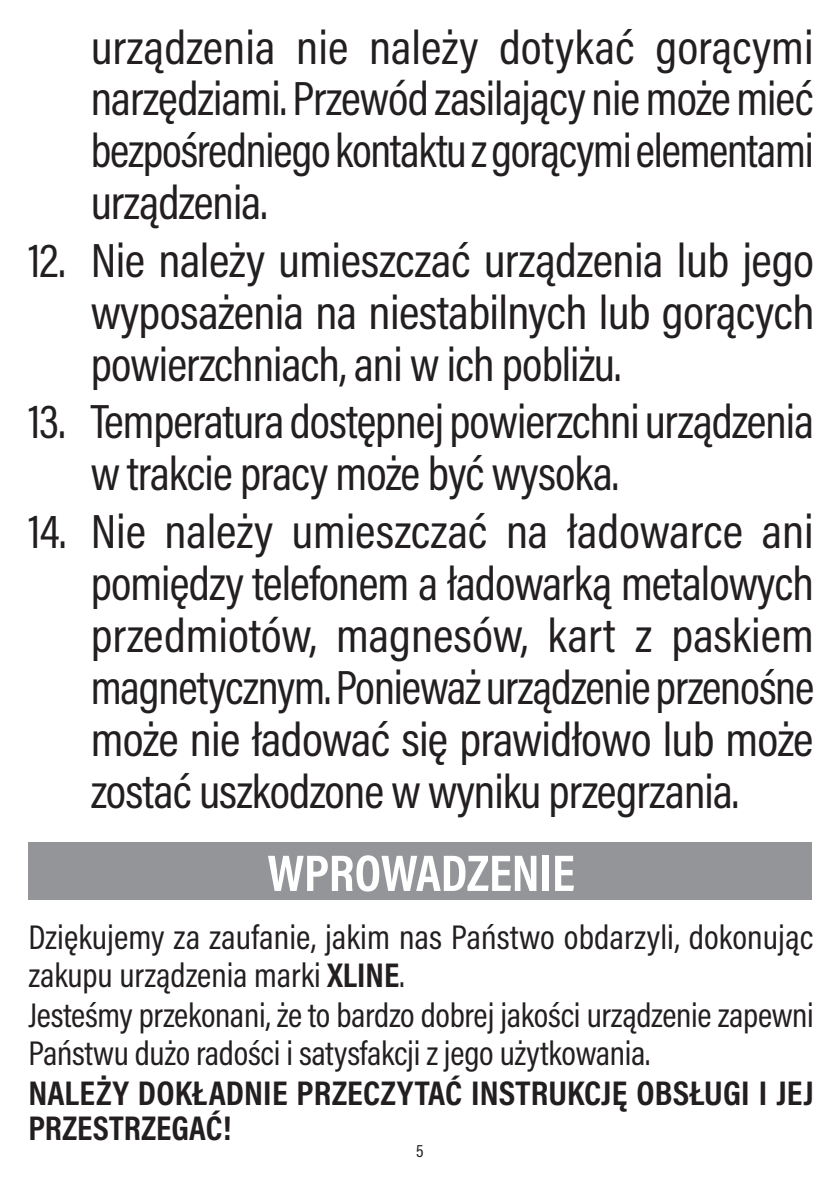
<style>
.page{position:relative;width:840px;height:1191px;background:#fff}
.page>*{position:absolute;margin:0;border:0;box-sizing:border-box;transform-origin:0 0}
.naglowek{font:700 52px "Acumin Pro Cond";letter-spacing:-.005em;color:#fff}
.t1{font:48.4px/52px "Acumin Pro Cond";letter-spacing:-.02em;color:#231f20;text-align:justify}
.txt02_mały{font:34.6px/38px "Acumin Pro Cond";letter-spacing:-.005em;color:#231f20}
.Należy01{font:700 34.6px/34.6px "Acumin Pro Cond";letter-spacing:.005em;color:#231f20}
.t2{font:18px "Acumin Pro Cond";color:#231f20}
.s1{font-weight:700}
</style>
<div class="page">
<div style="left:28px;top:842px;width:783px;height:58px;background:#939598"></div>
<p class="t1" style="left:91px;top:21px;width:724px">urządzenia nie należy dotykać gorącymi narzędziami. Przewód zasilający nie może mieć bezpośredniego kontaktu z gorącymi elementami urządzenia.</p>
<p class="t1" style="left:91px;top:233px;width:724px;text-indent:-62px">12. Nie należy umieszczać urządzenia lub jego wyposażenia na niestabilnych lub gorących powierzchniach, ani w ich pobliżu.</p>
<p class="t1" style="left:91px;top:395px;width:724px;text-indent:-62px">13. Temperatura dostępnej powierzchni urządzenia w trakcie pracy może być wysoka.</p>
<p class="t1" style="left:91px;top:504px;width:724px;text-indent:-62px">14. Nie należy umieszczać na ładowarce ani pomiędzy telefonem a ładowarką metalowych przedmiotów, magnesów, kart z paskiem magnetycznym. Ponieważ urządzenie przenośne może nie ładować się prawidłowo lub może zostać uszkodzone w wyniku przegrzania.</p>
<p class="naglowek" style="left:267px;top:838px;width:309px">WPROWADZENIE</p>
<p class="txt02_mały" style="left:28px;top:917px;width:786px">Dziękujemy za zaufanie, jakim nas Państwo obdarzyli, dokonując zakupu urządzenia marki <span class="s1">XLINE</span>.</p>
<p class="txt02_mały" style="left:28px;top:995px;width:786px">Jesteśmy przekonani, że to bardzo dobrej jakości urządzenie zapewni<br>Państwu dużo radości i satysfakcji z jego użytkowania.</p>
<p class="Należy01" style="left:28px;top:1075px;width:786px">NALEŻY DOKŁADNIE PRZECZYTAĆ INSTRUKCJĘ OBSŁUGI I JEJ<br>PRZESTRZEGAĆ!</p>
<p class="t2" style="left:416px;top:1139px;width:9px">5</p>
</div>
